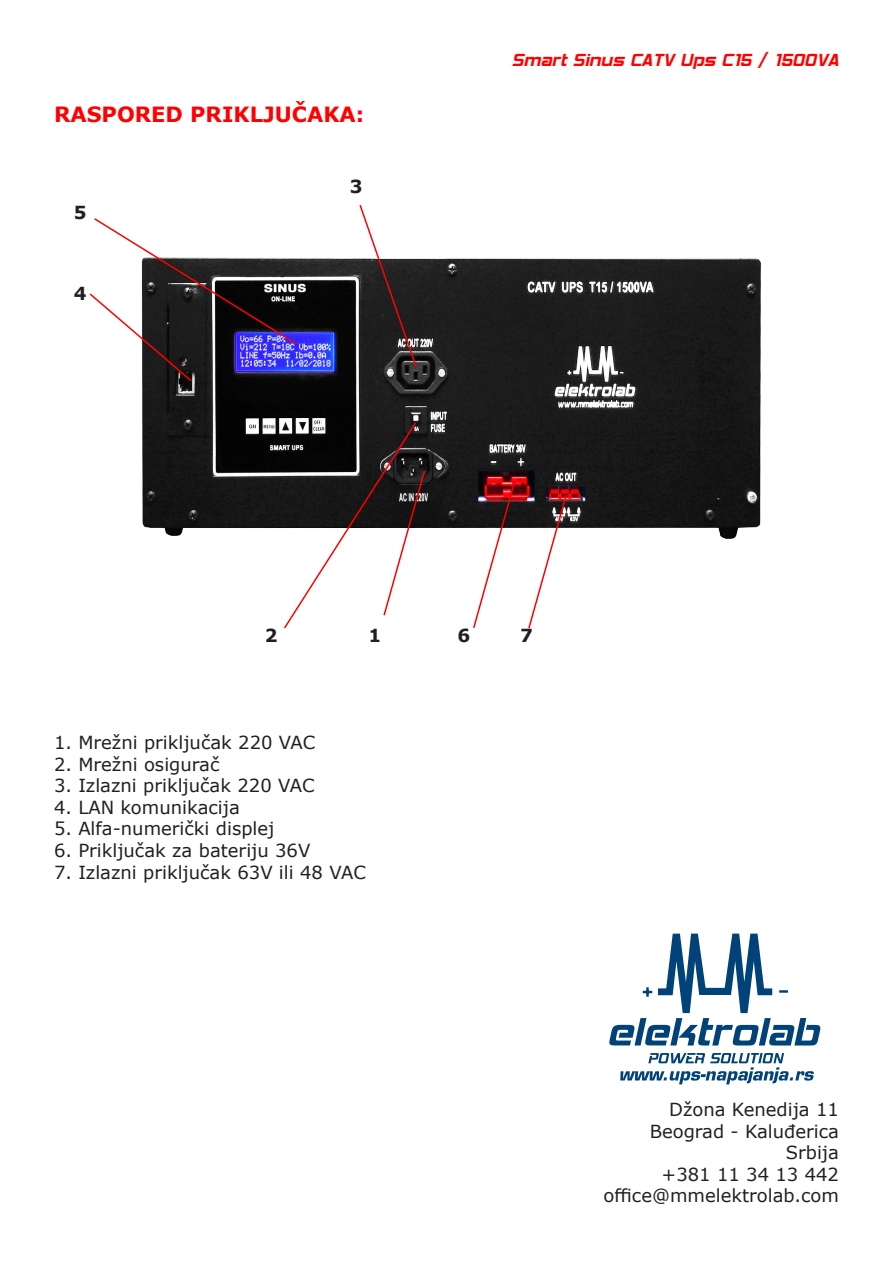
<style>
.page{position:relative;width:893px;height:1263px;background:#fff}
.page>*{position:absolute;margin:0;border:0;box-sizing:border-box;transform-origin:0 0}
.t1{font:21px "Hemi Head 426";color:#f00}
.t2{font:700 21px "Verdana";color:#f00}
.t3{font:18px "Verdana";color:#231f20}
.t4{font:700 18px "Verdana";color:#231f20}
</style>
<div class="page">
<svg style="left:609px;top:933px;width:211px;height:112px"></svg>
<svg style="left:620px;top:1053px;width:194px;height:31px"></svg>
<img style="left:142px;top:258px;width:619px;height:281px">
<svg style="left:358px;top:205px;width:60px;height:163px"></svg>
<svg style="left:282px;top:421px;width:144px;height:208px"></svg>
<svg style="left:472px;top:481px;width:44px;height:147px"></svg>
<svg style="left:527px;top:493px;width:41px;height:136px"></svg>
<svg style="left:89px;top:218px;width:209px;height:165px"></svg>
<p class="t2" style="left:54px;top:100px;width:312px">RASPORED PRIKLJUČAKA:</p>
<p class="t4" style="left:74px;top:200px;width:14px">5</p>
<p class="t4" style="left:74px;top:280px;width:14px">4</p>
<p class="t4" style="left:350px;top:174px;width:14px">3</p>
<p class="t1" style="left:512px;top:51px;width:329px">Smart Sinus CATV Ups C15 / 1500VA</p>
<p class="t4" style="left:265px;top:622px;width:14px">2</p>
<p class="t4" style="left:369px;top:623px;width:14px">1</p>
<p class="t3" style="left:54px;top:730px;width:263px">1. Mrežni priključak 220 VAC</p>
<p class="t3" style="left:54px;top:751px;width:167px">2. Mrežni osigurač</p>
<p class="t3" style="left:54px;top:773px;width:262px">3. Izlazni priključak 220 VAC</p>
<p class="t3" style="left:54px;top:795px;width:187px">4. LAN komunikacija</p>
<p class="t3" style="left:54px;top:816px;width:222px">5. Alfa-numerički displej</p>
<p class="t3" style="left:54px;top:838px;width:258px">6. Priključak za bateriju 36V</p>
<p class="t3" style="left:54px;top:859px;width:313px">7. Izlazni priključak 63V ili 48 VAC</p>
<p class="t4" style="left:457px;top:623px;width:14px">6</p>
<p class="t4" style="left:520px;top:622px;width:14px">7</p>
<p class="t3" style="left:669px;top:1097px;width:171px">Džona Kenedija 11</p>
<p class="t3" style="left:650px;top:1118px;width:191px">Beograd - Kaluđerica</p>
<p class="t3" style="left:786px;top:1140px;width:55px">Srbija</p>
<p class="t3" style="left:662px;top:1162px;width:179px">+381 11 34 13 442</p>
<p class="t3" style="left:604px;top:1183px;width:237px">office@mmelektrolab.com</p>
</div>
